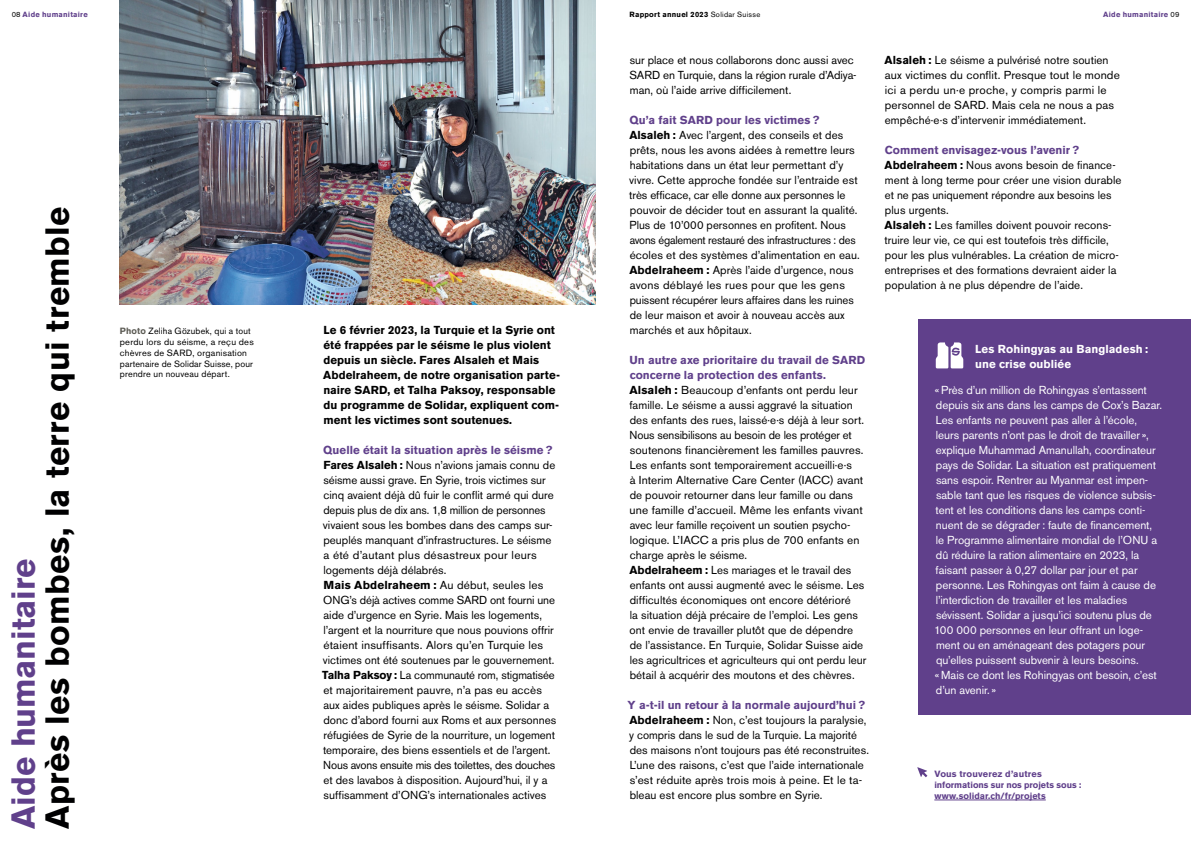
<style>
.page{position:relative;width:1191px;height:842px;background:#fff}
.page>*{position:absolute;margin:0;border:0;box-sizing:border-box;transform-origin:0 0}
.t1{font:700 33px "Akzidenz Grotesk BE";letter-spacing:.015em;color:#000001}
.t2{font:700 33px "Akzidenz Grotesk BE";letter-spacing:-.005em;color:#60408b}
.t3{font:11.5px/15px "Akzidenz Grotesk BE";letter-spacing:.005em;color:#000001}
.t4{font:11.5px/15px "Akzidenz Grotesk BE";letter-spacing:-.005em;color:#fff}
.t5{font:700 11.5px/15px "Akzidenz Grotesk BE";letter-spacing:.005em;color:#000001}
.t6{font:700 11.5px/15px "Akzidenz Grotesk BE";letter-spacing:.005em;color:#fff}
.t7{font:9px/10.8px "Akzidenz Grotesk BE";letter-spacing:.02em;color:#000001}
.t8{font:700 9px/10.8px "Akzidenz Grotesk BE";letter-spacing:.005em;color:#60408b}
.t9{font:700 7.5px "Akzidenz Grotesk BE";letter-spacing:.03em;color:#60408b}
.t10{font:700 7.5px "Akzidenz Grotesk BE";letter-spacing:.035em;color:#000001}
.s1{font-weight:400}
.s2{font-weight:400;color:#000001}
.s3{font-weight:700;color:#5d5c55}
.s4{font-weight:700;color:#60408b}
.s5{font-weight:700}
</style>
<div class="page">
<div style="left:918px;top:319px;width:273px;height:395px;background:#60408b"></div>
<svg style="left:935px;top:342px;width:28px;height:26px"></svg>
<img style="left:119px;top:0;width:476px;height:304px">
<hr style="left:934px;top:800px;width:111px;height:1px;background:#60408b">
<svg style="left:917px;top:767px;width:10px;height:10px"></svg>
<p class="t10" style="left:629px;top:10px;width:132px">Rapport annuel 2023 <span class="s1">Solidar Suisse</span></p>
<p class="t9" style="left:12px;top:10px;width:78px"><span class="s2">08</span> Aide humanitaire</p>
<p class="t9" style="left:1103px;top:10px;width:78px">Aide humanitaire <span class="s2">09</span></p>
<h1 class="t2" style="left:4px;top:829px;width:272px;rotate:-90deg">Aide humanitaire</h1>
<h1 class="t1" style="left:38px;top:829px;width:624px;rotate:-90deg">Après les bombes, la terre qui tremble</h1>
<p class="t7" style="left:120px;top:326px;width:135px"><span class="s3">Photo</span> Zeliha Gözubek, qui a tout perdu lors du séisme, a reçu des chèvres de SARD, organisation partenaire de Solidar Suisse, pour prendre un nouveau départ.</p>
<p class="t5" style="left:323px;top:323px;width:238px">Le 6 février 2023, la Turquie et la Syrie ont été frappées par le séisme le plus violent depuis un siècle. Fares Alsaleh et Mais Abdelraheem, de notre organisation parte&shy;naire SARD, et Talha Paksoy, responsable du programme de Solidar, expliquent com&shy;ment les victimes sont soutenues.</p>
<p class="t3" style="left:322px;top:443px;width:236px"><span class="s4">Quelle était la situation après le séisme ?<br></span><span class="s5">Fares Alsaleh :</span> Nous n’avions jamais connu de séisme aussi grave. En Syrie, trois victimes sur cinq avaient déjà dû fuir le conflit armé qui dure depuis plus de dix ans. 1,8 million de personnes vivaient sous les bombes dans des camps sur&shy;peuplés manquant d’infrastructures. Le séisme a été d’autant plus désastreux pour leurs logements déjà délabrés.<br><span class="s5">Mais Abdelraheem :</span> Au début, seules les ONG’s déjà actives comme SARD ont fourni une aide d’urgence en Syrie. Mais les logements, l’argent et la nourriture que nous pouvions offrir étaient insuffisants. Alors qu’en Turquie les victimes ont été soutenues par le gouvernement.<br><span class="s5">Talha Paksoy :</span> La communauté rom, stigmatisée et majoritairement pauvre, n’a pas eu accès aux aides publiques après le séisme. Solidar a donc d’abord fourni aux Roms et aux personnes réfugiées de Syrie de la nourriture, un logement temporaire, des biens essentiels et de l’argent.<br>Nous avons ensuite mis des toilettes, des douches et des lavabos à disposition. Aujourd’hui, il y a suffisamment d’ONG’s internationales actives</p>
<p class="t3" style="left:629px;top:53px;width:229px">sur place et nous collaborons donc aussi avec<br>SARD en Turquie, dans la région rurale d’Adiya&shy;man, où l’aide arrive difficilement.</p>
<p class="t3" style="left:629px;top:113px;width:232px"><span class="s4">Qu’a fait SARD pour les victimes ?<br></span><span class="s5">Alsaleh :</span> Avec l’argent, des conseils et des prêts, nous les avons aidées à remettre leurs habitations dans un état leur permettant d’y vivre. Cette approche fondée sur l’entraide est très efficace, car elle donne aux personnes le pouvoir de décider tout en assurant la qualité.<br>Plus de 10’000 personnes en profitent. Nous avons également restauré des infrastructures : des écoles et des systèmes d’alimentation en eau.<br><span class="s5">Abdelraheem :</span> Après l’aide d’urgence, nous avons déblayé les rues pour que les gens puissent récupérer leurs affaires dans les ruines de leur maison et avoir à nouveau accès aux marchés et aux hôpitaux.</p>
<p class="t3" style="left:629px;top:353px;width:239px"><span class="s4">Un autre axe prioritaire du travail de SARD concerne la protection des enfants.<br></span><span class="s5">Alsaleh :</span> Beaucoup d’enfants ont perdu leur famille. Le séisme a aussi aggravé la situation des enfants des rues, laissé·e·s déjà à leur sort.<br>Nous sensibilisons au besoin de les protéger et soutenons financièrement les familles pauvres.<br>Les enfants sont temporairement accueilli·e·s<br>à Interim Alternative Care Center (IACC) avant de pouvoir retourner dans leur famille ou dans une famille d’accueil. Même les enfants vivant avec leur famille reçoivent un soutien psycho&shy;logique. L’IACC a pris plus de 700 enfants en charge après le séisme.<br><span class="s5">Abdelraheem :</span> Les mariages et le travail des enfants ont aussi augmenté avec le séisme. Les difficultés économiques ont encore détérioré<br>la situation déjà précaire de l’emploi. Les gens ont envie de travailler plutôt que de dépendre de l’assistance. En Turquie, Solidar Suisse aide les agricultrices et agriculteurs qui ont perdu leur bétail à acquérir des moutons et des chèvres.</p>
<p class="t3" style="left:627px;top:698px;width:243px"><span class="s4">Y a-t-il un retour à la normale aujourd’hui ?<br></span><span class="s5">Abdelraheem :</span> Non, c’est toujours la paralysie, y compris dans le sud de la Turquie. La majorité des maisons n’ont toujours pas été reconstruites.<br>L’une des raisons, c’est que l’aide internationale s’est réduite après trois mois à peine. Et le ta&shy;bleau est encore plus sombre en Syrie.</p>
<p class="t3" style="left:884px;top:53px;width:237px"><span class="s5">Alsaleh :</span> Le séisme a pulvérisé notre soutien aux victimes du conflit. Presque tout le monde ici a perdu un·e proche, y compris parmi le personnel de SARD. Mais cela ne nous a pas empêché·e·s d’intervenir immédiatement.</p>
<p class="t3" style="left:884px;top:143px;width:238px"><span class="s4">Comment envisagez-vous l’avenir ?<br></span><span class="s5">Abdelraheem :</span> Nous avons besoin de finance&shy;ment à long terme pour créer une vision durable et ne pas uniquement répondre aux besoins les plus urgents.<br><span class="s5">Alsaleh :</span> Les familles doivent pouvoir recons&shy;truire leur vie, ce qui est toutefois très difficile, pour les plus vulnérables. La création de micro&shy;entreprises et des formations devraient aider la population à ne plus dépendre de l’aide.</p>
<p class="t6" style="left:975px;top:342px;width:175px">Les Rohingyas au Bangladesh : une crise oubliée</p>
<p class="t4" style="left:934px;top:383px;width:229px">« Près d’un million de Rohingyas s’entassent depuis six ans dans les camps de Cox’s Bazar.<br>Les enfants ne peuvent pas aller à l’école,<br>leurs parents n’ont pas le droit de travailler », explique Muhammad Amanullah, coordinateur pays de Solidar. La situation est pratiquement sans espoir. Rentrer au Myanmar est impen&shy;sable tant que les risques de violence subsis&shy;tent et les conditions dans les camps conti&shy;nuent de se dégrader : faute de financement,<br>le Programme alimentaire mondial de l’ONU a dû réduire la ration alimentaire en 2023, la faisant passer à 0,27 dollar par jour et par personne. Les Rohingyas ont faim à cause de l’interdiction de travailler et les maladies sévissent. Solidar a jusqu’ici soutenu plus de 100 000 personnes en leur offrant un loge&shy;ment ou en aménageant des potagers pour qu’elles puissent subvenir à leurs besoins.<br>« Mais ce dont les Rohingyas ont besoin, c’est d’un avenir. »</p>
<p class="t8" style="left:934px;top:769px;width:149px">Vous trouverez d’autres informations sur nos projets sous : www.solidar.ch/fr/projets</p>
</div>
